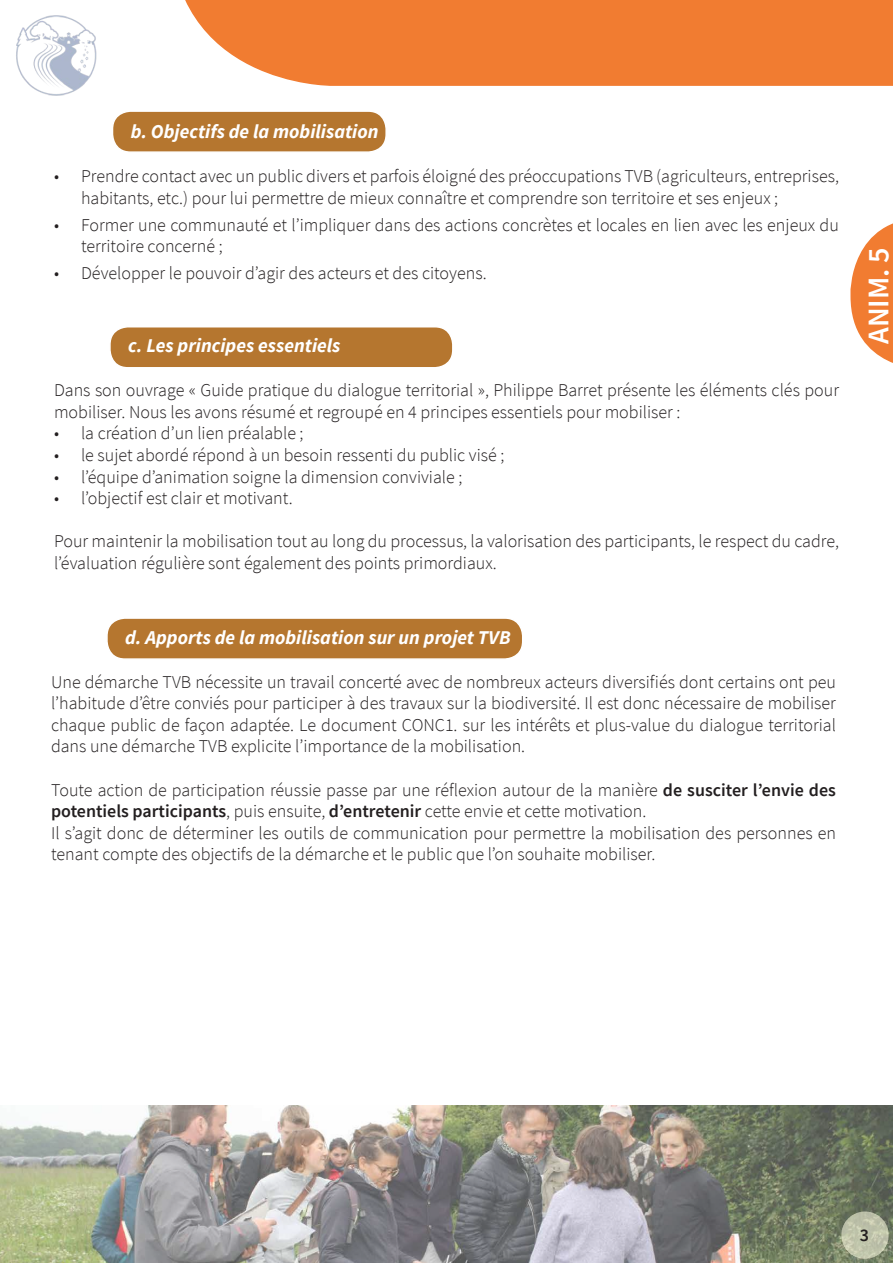
<style>
.page{position:relative;width:893px;height:1263px;background:#fff}
.page>*{position:absolute;margin:0;border:0;box-sizing:border-box;transform-origin:0 0}
.t1{font:600 30px "Source Sans Pro";color:#fff}
.t2{font:italic 700 19.5px "Source Sans Pro";color:#fff}
.t3{font:300 18px/21.6px "Source Sans Pro";color:#231f20}
.t4{font:600 18px "Source Sans Pro";color:#231f20}
.s1{font-weight:600}
</style>
<div class="page">
<img style="left:0;top:1106px;width:893px;height:157px">
<img style="left:841px;top:1211px;width:48px;height:48px">
<img style="left:16px;top:15px;width:81px;height:81px">
<div style="left:110px;top:327px;width:343px;height:41px;background:#b5762f;border-radius:18px"></div>
<div style="left:109px;top:326px;width:345px;height:42px;border:2px solid #fff;border-radius:18px"></div>
<svg style="left:185px;top:0;width:708px;height:86px;background:#f1843d"></svg>
<svg style="left:850px;top:223px;width:43px;height:140px"></svg>
<div style="left:113px;top:111px;width:273px;height:41px;background:#b5762f;border-radius:18px"></div>
<div style="left:112px;top:110px;width:275px;height:43px;border:2px solid #fff;border-radius:18px"></div>
<div style="left:107px;top:618px;width:416px;height:41px;background:#b5762f;border-radius:18px"></div>
<div style="left:106px;top:617px;width:417px;height:43px;border:2px solid #fff;border-radius:18px"></div>
<p class="t2" style="left:131px;top:118px;width:249px">b. Objectifs de la mobilisation</p>
<p class="t3" style="left:81px;top:166px;width:759px;text-indent:-27px">• Prendre contact avec un public divers et parfois éloigné des préoccupations TVB (agriculteurs, entreprises, habitants, etc.) pour lui permettre de mieux connaître et comprendre son territoire et ses enjeux ;</p>
<p class="t3" style="left:81px;top:214px;width:759px;line-height:21px;text-indent:-27px">• Former une communauté et l’impliquer dans des actions concrètes et locales en lien avec les enjeux du territoire concerné ;</p>
<p class="t3" style="left:54px;top:262px;width:434px">• Développer le pouvoir d’agir des acteurs et des citoyens.</p>
<p class="t2" style="left:128px;top:333px;width:214px">c. Les principes essentiels</p>
<p class="t3" style="left:54px;top:379px;width:786px">Dans son ouvrage « Guide pratique du dialogue territorial », Philippe Barret présente les éléments clés pour mobiliser. Nous les avons résumé et regroupé en 4 principes essentiels pour mobiliser :</p>
<p class="t3" style="left:54px;top:423px;width:251px">• la création d’un lien préalable ;</p>
<p class="t3" style="left:54px;top:444px;width:452px">• le sujet abordé répond à un besoin ressenti du public visé ;</p>
<p class="t3" style="left:54px;top:466px;width:410px">• l’équipe d’animation soigne la dimension conviviale ;</p>
<p class="t3" style="left:54px;top:487px;width:240px">• l’objectif est clair et motivant.</p>
<p class="t3" style="left:54px;top:531px;width:787px">Pour maintenir la mobilisation tout au long du processus, la valorisation des participants, le respect du cadre, l’évaluation régulière sont également des points primordiaux.</p>
<p class="t2" style="left:125px;top:624px;width:387px">d. Apports de la mobilisation sur un projet TVB</p>
<p class="t3" style="left:51px;top:671px;width:786px;text-align:justify">Une démarche TVB nécessite un travail concerté avec de nombreux acteurs diversifiés dont certains ont peu l’habitude d’être conviés pour participer à des travaux sur la biodiversité. Il est donc nécessaire de mobiliser chaque public de façon adaptée. Le document CONC1. sur les intérêts et plus-value du dialogue territorial dans une démarche TVB explicite l’importance de la mobilisation.</p>
<p class="t3" style="left:51px;top:779px;width:786px">Toute action de participation réussie passe par une réflexion autour de la manière <span class="s1">de susciter l’envie des potentiels participants</span>, puis ensuite, <span class="s1">d’entretenir</span> cette envie et cette motivation.</p>
<p class="t3" style="left:51px;top:822px;width:786px">Il s’agit donc de déterminer les outils de communication pour permettre la mobilisation des personnes en tenant compte des objectifs de la démarche et le public que l’on souhaite mobiliser.</p>
<p class="t1" style="left:859px;top:344px;width:98px;rotate:-90deg">ANIM. 5</p>
<p class="t4" style="left:860px;top:1223px;width:11px">3</p>
</div>
